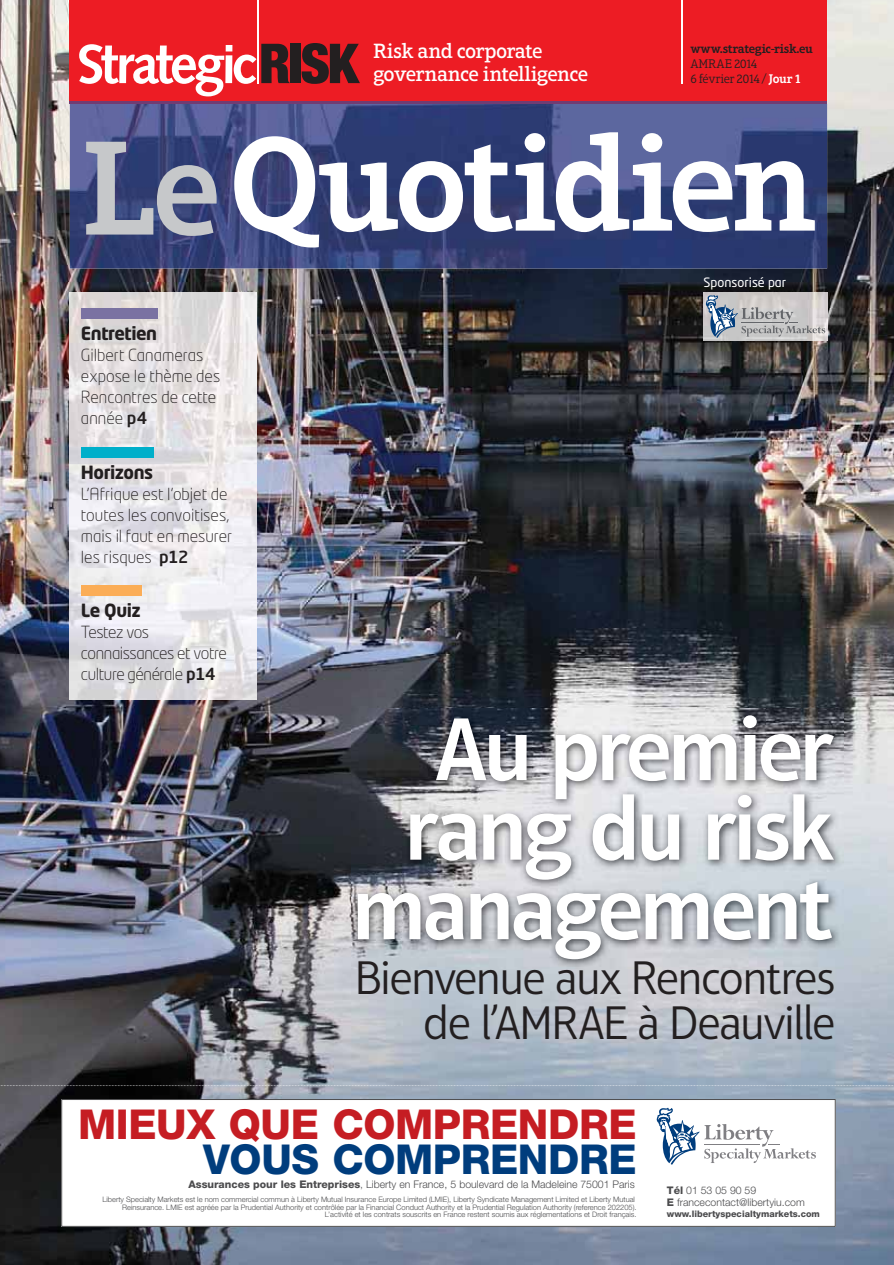
<style>
.page{position:relative;width:894px;height:1265px;background:#fff}
.page>*{position:absolute;margin:0;border:0;box-sizing:border-box;transform-origin:0 0}
.t1{font:600 136.5px "Aptifer Slab LT Pro";letter-spacing:-.035em;color:#fff}
.t2{font:600 90.75px/79.5px "Aptifer Sans LT Pro";letter-spacing:-.05em;color:#fff;text-align:right}
.t3{font:300 48px/45px "Aptifer Sans LT Pro";letter-spacing:-.045em;color:#231f20;text-align:right}
.t4{font:800 41.25px "Helvetica Neue";letter-spacing:-.01em;color:#c51d23}
.t5{font:800 41.25px "Helvetica Neue";letter-spacing:-.01em;color:#003d7d}
.t6{font:500 21px/22.5px "Aptifer Slab LT Pro";letter-spacing:-.035em;color:#fff}
.t7{font:700 18px "Neo Tech Std";letter-spacing:-.025em;color:#231f20}
.t8{font:300 16.5px/21px "Neo Tech Std";color:#231f20}
.t9{font:300 16.5px/21px "Neo Tech Std";letter-spacing:-.025em;color:#231f20}
.t10{font:300 12.75px/15.3px "Aptifer Slab LT Pro";letter-spacing:-.03em;color:#231f20}
.t11{font:600 12.75px "Aptifer Slab LT Pro";letter-spacing:-.025em;color:#231f20}
.t12{font:12.75px "Neo Tech Std";color:#fff}
.t13{font:300 10.5px/12px "Helvetica Neue";color:#4c4c4e}
.t14{font:800 9px "Helvetica Neue";color:#4c4c4e}
.t15{font:300 7.5px/7.5px "Helvetica Neue";color:#4c4c4e;text-align:right}
.s1{font-weight:600;color:#fff}
.s2{color:#c6c8ca}
.s3{font-weight:500}
.s4{font-weight:800}
.s5{color:#636466}
</style>
<div class="page">
<img style="left:0;top:0;width:893px;height:1265px">
<div style="left:70px;top:0;width:757px;height:102px;background:#ed1c24"></div>
<svg style="left:79px;top:44px;width:210px;height:52px"></svg>
<div style="left:290px;top:44px;width:10px;height:39px;background:#231f20"></div>
<svg style="left:301px;top:43px;width:59px;height:41px"></svg>
<hr style="left:258px;top:0;width:1px;height:83px;background:#fff">
<hr style="left:681px;top:0;width:2px;height:83px;background:#fff">
<img style="left:70px;top:104px;width:757px;height:164px">
<hr style="left:70px;top:102px;width:757px;height:2px;background:#713c72">
<div style="left:61px;top:1099px;width:774px;height:127px;background:#fff"></div>
<div style="left:61px;top:1099px;width:774px;height:127px;border:1px solid #4c4c4e"></div>
<svg style="left:656px;top:1107px;width:159px;height:57px"></svg>
<svg style="left:0;top:1085px;width:893px;height:1px"></svg>
<img style="left:703px;top:292px;width:124px;height:48px">
<svg style="left:705px;top:295px;width:120px;height:43px;background:#b6b9be"></svg>
<img style="left:70px;top:292px;width:186px;height:407px">
<div style="left:81px;top:308px;width:77px;height:11px;background:#7a72a2"></div>
<div style="left:81px;top:447px;width:73px;height:11px;background:#00afca"></div>
<div style="left:81px;top:585px;width:60px;height:11px;background:#fbad56"></div>
<img style="left:351px;top:708px;width:492px;height:260px">
<h3 class="t6" style="left:373px;top:42px;width:217px">Risk and corporate governance intelligence</h3>
<h3 class="t11" style="left:690px;top:44px;width:124px">www.strategic-risk.eu</h3>
<h3 class="t10" style="left:690px;top:58px;width:112px">AMRAE 2014<br>6 février 2014 / <span class="s1">Jour 1</span></h3>
<h1 class="t1" style="left:81px;top:133px;width:737px"><span class="s2">Le</span>Quotidien</h1>
<h3 class="t7" style="left:81px;top:325px;width:78px">Entretien</h3>
<h3 class="t8" style="left:81px;top:346px;width:141px">Gilbert Canameras expose le thème des<br>Rencontres de cette année <span class="s3">p4</span></h3>
<h3 class="t7" style="left:81px;top:464px;width:74px">Horizons</h3>
<h3 class="t8" style="left:81px;top:485px;width:153px">L’Afrique est l’objet de toutes les convoitises, mais il faut en mesurer les risques <span class="s3">p12</span></h3>
<h3 class="t7" style="left:81px;top:602px;width:61px">Le Quiz</h3>
<h3 class="t9" style="left:81px;top:623px;width:148px">Testez vos connaissances et votre culture générale <span class="s3">p14</span></h3>
<h3 class="t12" style="left:703px;top:276px;width:84px">Sponsorisé par</h3>
<h2 class="t2" style="left:351px;top:719px;width:483px">Au premier rang du risk management</h2>
<h3 class="t3" style="left:354px;top:955px;width:483px">Bienvenue aux Rencontres de l’AMRAE à Deauville</h3>
<h3 class="t4" style="left:78px;top:1109px;width:560px">MIEUX QUE COMPRENDRE</h3>
<h3 class="t5" style="left:203px;top:1144px;width:435px">VOUS COMPRENDRE</h3>
<h3 class="t13" style="left:188px;top:1179px;width:448px"><span class="s4">Assurances pour les Entreprises</span><span class="s5">,</span> Liberty en France, 5 boulevard de la Madeleine 75001 Paris</h3>
<p class="t15" style="left:102px;top:1196px;width:535px">Liberty Specialty Markets est le nom commercial commun à Liberty Mutual Insurance Europe Limited (LMIE), Liberty Syndicate Management Limited et Liberty Mutual<br>Reinsurance. LMIE est agréée par la Prudential Authority et contrôlée par la Financial Conduct Authority et la Prudential Regulation Authority (reference 202205).<br>L’activité et les contrats souscrits en France restent soumis aux réglementations et Droit français.</p>
<h3 class="t13" style="left:667px;top:1185px;width:139px"><span class="s4">Tél</span> 01 53 05 90 59<br><span class="s4">E</span> francecontact@libertyiu.com</h3>
<p class="t14" style="left:667px;top:1211px;width:154px">www.libertyspecialtymarkets.com</p>
</div>
